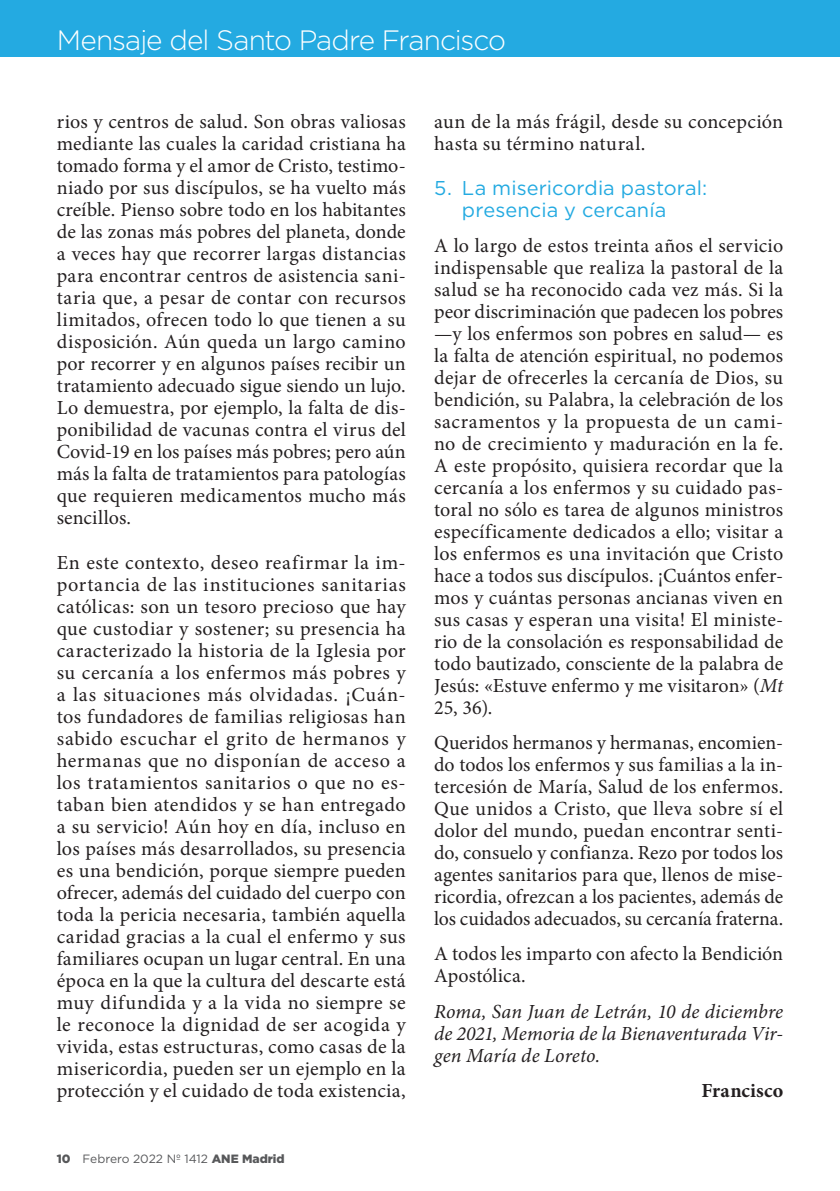
<style>
.page{position:relative;width:840px;height:1191px;background:#fff}
.page>*{position:absolute;margin:0;border:0;box-sizing:border-box;transform-origin:0 0}
.Cintillo_2ª{font:300 28px "Gotham HTF";letter-spacing:-.035em;color:#fff}
.Texto{font:20px/22px "Minion Pro";letter-spacing:.01em;color:#231f20;text-align:justify}
.Texto-2{font:italic 20px/22px "Minion Pro";color:#231f20;text-align:justify}
.ladillo_2{font:20px/22px "Gotham HTF";letter-spacing:.005em;color:#24aae1}
.Texto-3{font:700 20px "Minion Pro";letter-spacing:.01em;color:#231f20}
.t1{font:12px "Gotham HTF";color:#57585a}
.s1{font-weight:900}
.s2{font-style:italic}
</style>
<div class="page">
<div style="left:0;top:0;width:839px;height:57px;background:#24aae1"></div>
<p class="Cintillo_2ª" style="left:57px;top:25px;width:450px">Mensaje del Santo Padre Francisco</p>
<p class="Texto" style="left:57px;top:111px;width:350px">rios y centros de salud. Son obras valiosas mediante las cuales la caridad cristiana ha tomado forma y el amor de Cristo, testimo&shy;niado por sus discípulos, se ha vuelto más creíble. Pienso sobre todo en los habitantes de las zonas más pobres del planeta, donde a veces hay que recorrer largas distancias para encontrar centros de asistencia sani&shy;taria que, a pesar de contar con recursos limitados, ofrecen todo lo que tienen a su disposición. Aún queda un largo camino por recorrer y en algunos países recibir un tratamiento adecuado sigue siendo un lujo.<br>Lo demuestra, por ejemplo, la falta de dis&shy;ponibilidad de vacunas contra el virus del Covid-19 en los países más pobres; pero aún más la falta de tratamientos para patologías que requieren medicamentos mucho más sencillos.</p>
<p class="Texto" style="left:57px;top:551px;width:351px">En este contexto, deseo reafirmar la im&shy;portancia de las instituciones sanitarias católicas: son un tesoro precioso que hay que custodiar y sostener; su presencia ha caracterizado la historia de la Iglesia por su cercanía a los enfermos más pobres y a las situaciones más olvidadas. ¡Cuán&shy;tos fundadores de familias religiosas han sabido escuchar el grito de hermanos y hermanas que no disponían de acceso a los tratamientos sanitarios o que no es&shy;taban bien atendidos y se han entregado a su servicio! Aún hoy en día, incluso en los países más desarrollados, su presencia es una bendición, porque siempre pueden ofrecer, además del cuidado del cuerpo con toda la pericia necesaria, también aquella caridad gracias a la cual el enfermo y sus familiares ocupan un lugar central. En una época en la que la cultura del descarte está muy difundida y a la vida no siempre se le reconoce la dignidad de ser acogida y vivida, estas estructuras, como casas de la misericordia, pueden ser un ejemplo en la protección y el cuidado de toda existencia,</p>
<p class="t1" style="left:57px;top:1151px;width:229px"><span class="s1">10</span> Febrero 2022 Nº 1412 <span class="s1">ANE Madrid</span></p>
<p class="Texto" style="left:434px;top:111px;width:350px">aun de la más frágil, desde su concepción hasta su término natural.</p>
<p class="ladillo_2" style="left:461px;top:176px;width:246px;text-indent:-28px">5. La misericordia pastoral: presencia y cercanía</p>
<p class="Texto" style="left:434px;top:234px;width:350px">A lo largo de estos treinta años el servicio indispensable que realiza la pastoral de la salud se ha reconocido cada vez más. Si la peor discriminación que padecen los pobres —y los enfermos son pobres en salud— es la falta de atención espiritual, no podemos dejar de ofrecerles la cercanía de Dios, su bendición, su Palabra, la celebración de los sacramentos y la propuesta de un cami&shy;no de crecimiento y maduración en la fe.<br>A este propósito, quisiera recordar que la cercanía a los enfermos y su cuidado pas&shy;toral no sólo es tarea de algunos ministros específicamente dedicados a ello; visitar a los enfermos es una invitación que Cristo hace a todos sus discípulos. ¡Cuántos enfer&shy;mos y cuántas personas ancianas viven en sus casas y esperan una visita! El ministe&shy;rio de la consolación es responsabilidad de todo bautizado, consciente de la palabra de Jesús: «Estuve enfermo y me visitaron» (<span class="s2">Mt </span>25, 36).</p>
<p class="Texto" style="left:434px;top:732px;width:350px">Queridos hermanos y hermanas, encomien&shy;do todos los enfermos y sus familias a la in&shy;tercesión de María, Salud de los enfermos.<br>Que unidos a Cristo, que lleva sobre sí el dolor del mundo, puedan encontrar senti&shy;do, consuelo y confianza. Rezo por todos los agentes sanitarios para que, llenos de mise&shy;ricordia, ofrezcan a los pacientes, además de los cuidados adecuados, su cercanía fraterna.</p>
<p class="Texto" style="left:434px;top:943px;width:350px">A todos les imparto con afecto la Bendición<br>Apostólica.</p>
<p class="Texto-2" style="left:434px;top:1000px;width:350px">Roma, San Juan de Letrán, 10 de diciembre de 2021, Memoria de la Bienaventurada Vir&shy;gen María de Loreto.</p>
<p class="Texto-3" style="left:701px;top:1076px;width:83px">Francisco</p>
</div>
